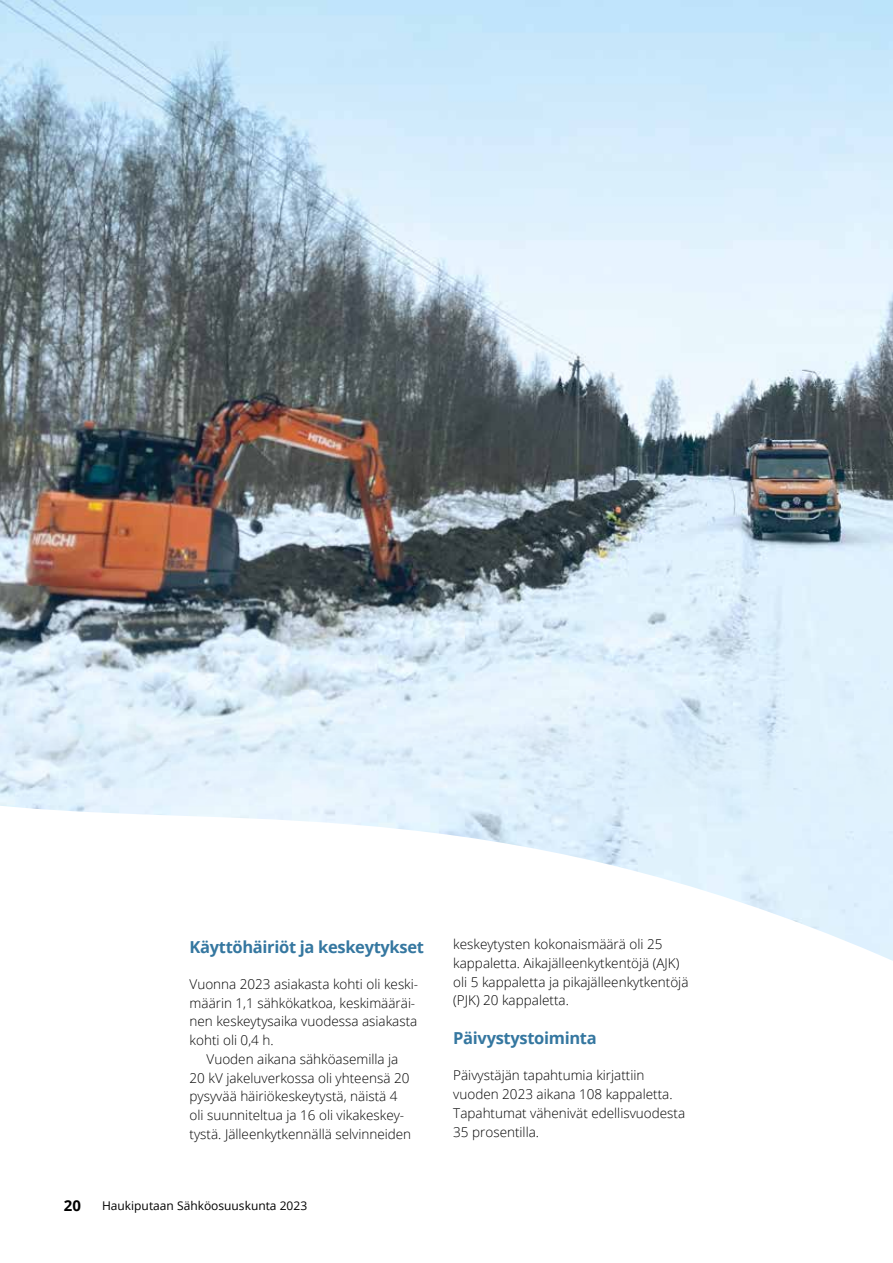
<style>
.page{position:relative;width:893px;height:1263px;background:#fff}
.page>*{position:absolute;margin:0;border:0;box-sizing:border-box;transform-origin:0 0}
.t1{font:700 16.5px "Open Sans";letter-spacing:-.02em;color:#3577a0}
.t2{font:700 15px "Open Sans";color:#000}
.t3{font:300 13.5px/18.8px "Open Sans";color:#000}
.t4{font:12px "Open Sans";color:#000}
</style>
<div class="page">
<img style="left:0;top:0;width:893px;height:790px">
<svg style="left:0;top:790px;width:893px;height:171px"></svg>
<p class="t1" style="left:190px;top:935px;width:236px">Käyttöhäiriöt ja keskeytykset</p>
<p class="t3" style="left:190px;top:974px;width:230px">Vuonna 2023 asiakasta kohti oli keski&shy;määrin 1,1 sähkökatkoa, keskimääräi&shy;nen keskeytysaika vuodessa asiakasta kohti oli 0,4 h.</p>
<p class="t3" style="left:190px;top:1049px;width:223px;text-indent:17px">Vuoden aikana sähköasemilla ja 20 kV jakeluverkossa oli yhteensä 20 pysyvää häiriökeskeytystä, näistä 4 oli suunniteltua ja 16 oli vikakeskey&shy;tystä. Jälleenkytkennällä selvinneiden</p>
<p class="t2" style="left:64px;top:1194px;width:19px">20</p>
<p class="t4" style="left:102px;top:1197px;width:207px">Haukiputaan Sähköosuuskunta 2023</p>
<p class="t3" style="left:453px;top:934px;width:237px">keskeytysten kokonaismäärä oli 25 kappaletta. Aikajälleenkytkentöjä (AJK) oli 5 kappaletta ja pikajälleenkytkentöjä (PJK) 20 kappaletta.</p>
<p class="t1" style="left:453px;top:1027px;width:145px">Päivystystoiminta</p>
<p class="t3" style="left:453px;top:1066px;width:233px">Päivystäjän tapahtumia kirjattiin vuoden 2023 aikana 108 kappaletta.<br>Tapahtumat vähenivät edellisvuodesta<br>35 prosentilla.</p>
</div>
